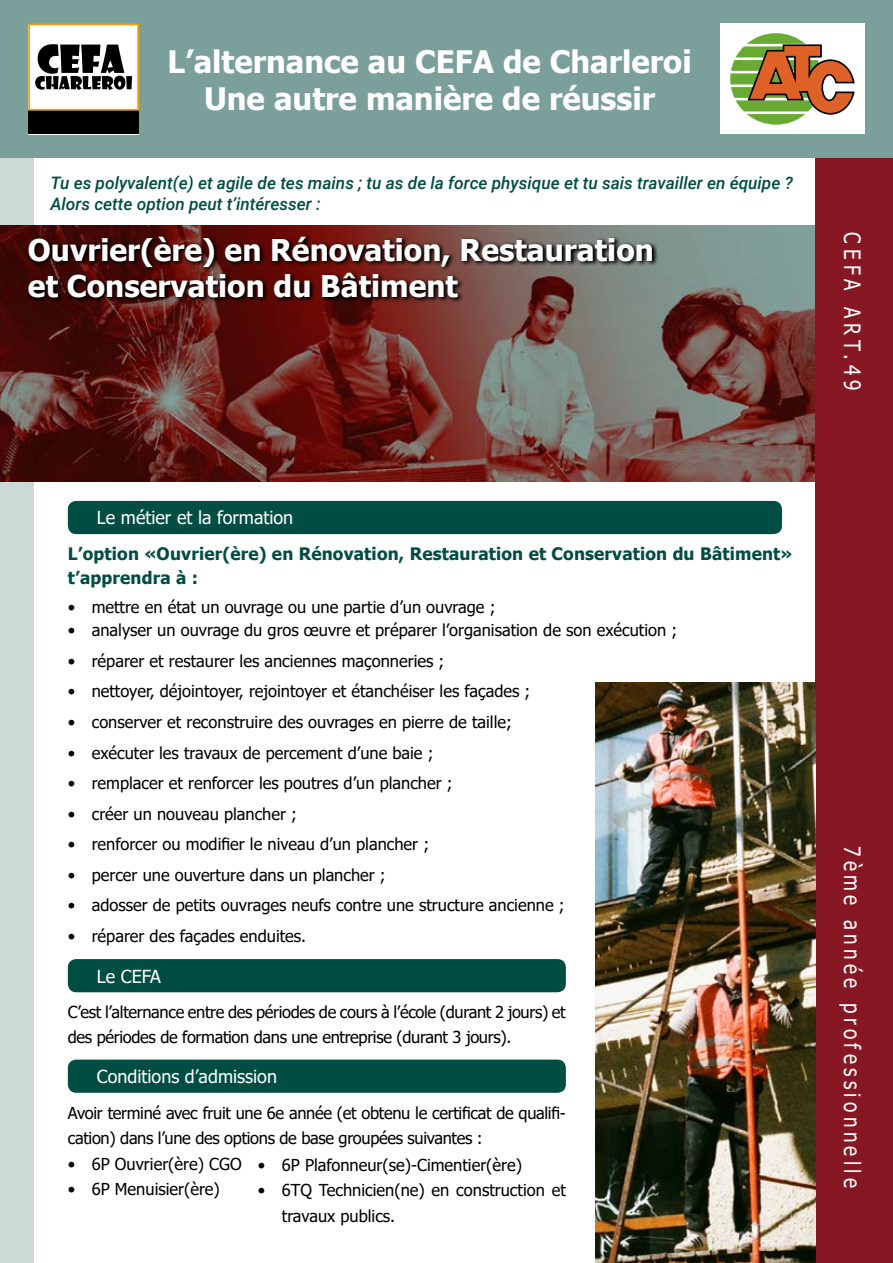
<style>
.page{position:relative;width:893px;height:1263px;background:#fff}
.page>*{position:absolute;margin:0;border:0;box-sizing:border-box;transform-origin:0 0}
.t1{font:700 33.3px/40px "Tahoma";color:#fff;text-align:center}
.t2{font:700 30.9px/37px "Tahoma";color:#fff;text-align:center}
.t3{font:700 29.85px/35.8px "Tahoma";color:#fff}
.t4{font:22.5px "Tahoma";letter-spacing:.23em;color:#fff;scale:.84 1}
.t5{font:18px "Tahoma";color:#fff}
.t6{font:italic 500 17.25px/20.7px "Roboto";color:#004d43}
.t7{font:700 17.25px/23.9px "Tahoma";letter-spacing:.01em;color:#004d43}
.t8{font:16.5px/25.3px "Tahoma";color:#000}
.t9{font:16.5px/25.3px "Tahoma";letter-spacing:-.02em;color:#000}
</style>
<div class="page">
<div style="left:0;top:158px;width:33px;height:1105px;background:#cbd9d7"></div>
<img style="left:0;top:226px;width:816px;height:255px">
<div style="left:816px;top:158px;width:77px;height:1105px;background:#861723"></div>
<div style="left:0;top:0;width:893px;height:158px;background:#7b9f9a"></div>
<div style="left:28px;top:111px;width:111px;height:23px;background:#000"></div>
<svg style="left:28px;top:24px;width:111px;height:87px;background:#b5b0a6"></svg>
<img style="left:595px;top:682px;width:221px;height:581px">
<svg style="left:26px;top:234px;width:633px;height:70px;background:#4a2521"></svg>
<div style="left:68px;top:959px;width:498px;height:33px;background:#004d43;border-radius:8px"></div>
<div style="left:68px;top:501px;width:714px;height:33px;background:#004d43;border-radius:8px"></div>
<div style="left:68px;top:1059px;width:498px;height:34px;background:#004d43;border-radius:8px"></div>
<div style="left:720px;top:24px;width:145px;height:110px;background:#fff"></div>
<svg style="left:730px;top:33px;width:125px;height:92px"></svg>
<h1 class="t1" style="left:164px;top:42px;width:567px">L’alternance au CEFA de Charleroi<br>Une autre manière de réussir</h1>
<h2 class="t2" style="left:167px;top:45px;width:526px">L’alternance au CEFA de Charleroi<br>Une autre manière de réussir</h2>
<p class="t6" style="left:50px;top:172px;width:744px">Tu es polyvalent(e) et agile de tes mains ; tu as de la force physique et tu sais travailler en équipe ?<br>Alors cette option peut t’intéresser :</p>
<h3 class="t3" style="left:28px;top:233px;width:627px">Ouvrier(ère) en Rénovation, Restauration et Conservation du Bâtiment</h3>
<h3 class="t4" style="left:867px;top:232px;width:190px;rotate:90deg">CEFA ART.49</h3>
<p class="t5" style="left:97px;top:506px;width:198px">Le métier et la formation</p>
<p class="t7" style="left:68px;top:543px;width:726px">L’option «Ouvrier(ère) en Rénovation, Restauration et Conservation du Bâtiment» t’apprendra à :</p>
<p class="t8" style="left:68px;top:596px;width:429px">• mettre en état un ouvrage ou une partie d’un ouvrage ;</p>
<p class="t8" style="left:68px;top:619px;width:611px">• analyser un ouvrage du gros œuvre et préparer l’organisation de son exécution ;</p>
<p class="t8" style="left:68px;top:649px;width:378px">• réparer et restaurer les anciennes maçonneries ;</p>
<p class="t8" style="left:68px;top:680px;width:464px">• nettoyer, déjointoyer, rejointoyer et étanchéiser les façades ;</p>
<p class="t8" style="left:68px;top:710px;width:446px">• conserver et reconstruire des ouvrages en pierre de taille;</p>
<p class="t8" style="left:68px;top:741px;width:367px">• exécuter les travaux de percement d’une baie ;</p>
<p class="t8" style="left:68px;top:771px;width:386px">• remplacer et renforcer les poutres d’un plancher ;</p>
<p class="t8" style="left:68px;top:802px;width:231px">• créer un nouveau plancher ;</p>
<p class="t8" style="left:68px;top:832px;width:363px">• renforcer ou modifier le niveau d’un plancher ;</p>
<p class="t8" style="left:68px;top:863px;width:319px">• percer une ouverture dans un plancher ;</p>
<p class="t8" style="left:68px;top:893px;width:498px">• adosser de petits ouvrages neufs contre une structure ancienne ;</p>
<p class="t8" style="left:68px;top:924px;width:240px">• réparer des façades enduites.</p>
<p class="t5" style="left:97px;top:964px;width:66px">Le CEFA</p>
<p class="t9" style="left:68px;top:1000px;width:499px">C’est l’alternance entre des périodes de cours à l’école (durant 2 jours) et des périodes de formation dans une entreprise (durant 3 jours).</p>
<p class="t5" style="left:97px;top:1064px;width:182px">Conditions d’admission</p>
<p class="t9" style="left:68px;top:1101px;width:499px">Avoir terminé avec fruit une 6e année (et obtenu le certificat de qualifi&shy;cation) dans l’une des options de base groupées suivantes :</p>
<p class="t8" style="left:68px;top:1152px;width:175px">• 6P Ouvrier(ère) CGO</p>
<p class="t8" style="left:68px;top:1177px;width:153px">• 6P Menuisier(ère)</p>
<p class="t8" style="left:258px;top:1153px;width:266px">• 6P Plafonneur(se)-Cimentier(ère)</p>
<p class="t8" style="left:282px;top:1178px;width:286px;text-indent:-24px">• 6TQ Technicien(ne) en construction et travaux publics.</p>
<h3 class="t4" style="left:867px;top:846px;width:408px;rotate:90deg">7ème année professionnelle</h3>
</div>
